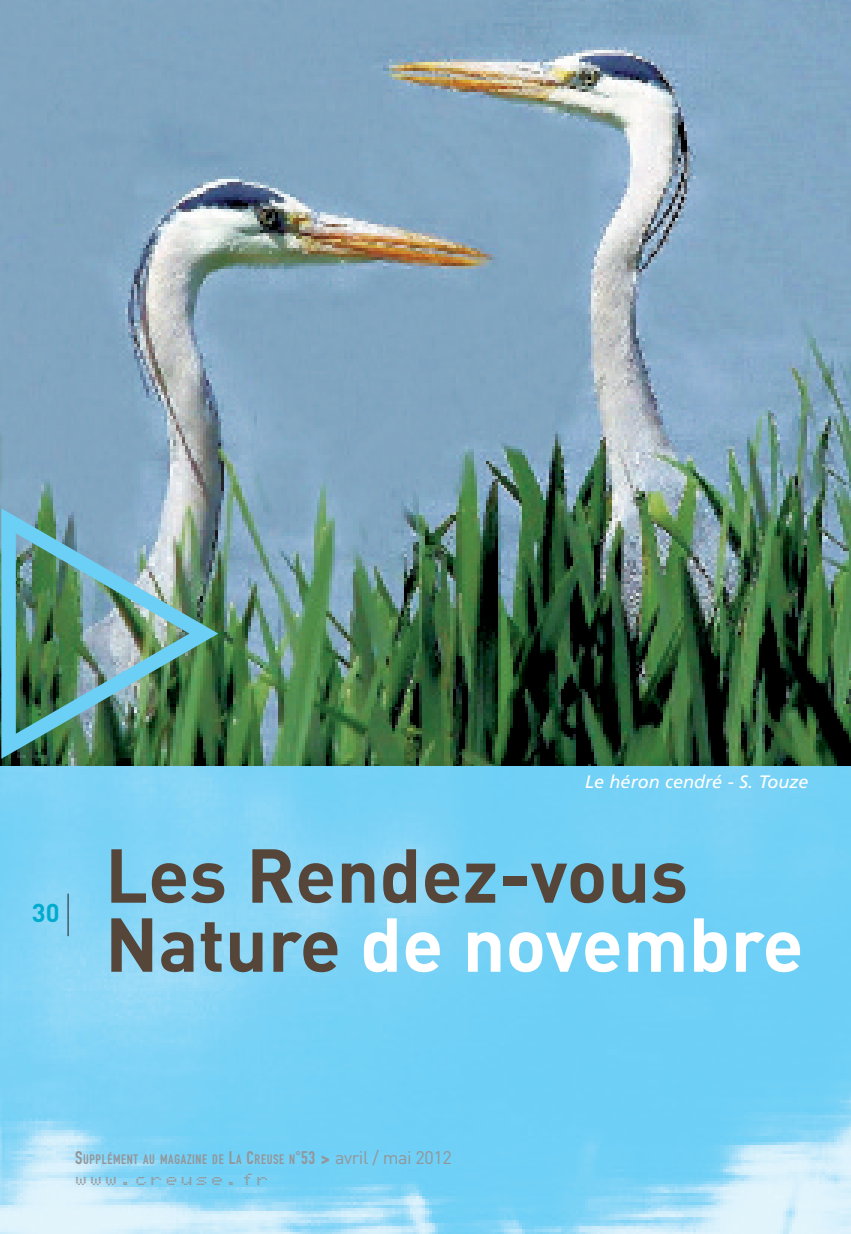
<style>
.page{position:relative;width:851px;height:1234px;background:#fff}
.page>*{position:absolute;margin:0;border:0;box-sizing:border-box;transform-origin:0 0}
.t1{font:700 75px/69px "DIN";color:#564539}
.t2{font:700 25.5px "DIN";color:#00abcd}
.t3{font:italic 18px "Frutiger LT";color:#fff}
.t4{font:18px "Bubbledot ICG Fine Pos";letter-spacing:.165em;color:#939598;scale:1.17 1}
.t5{font:13.5px "DIN Engschrift";letter-spacing:.05em;color:#939598}
.s1{color:#fff}
.s2{font-size:18px}
.s3{font-family:"DIN";font-weight:700;font-size:18px}
.s4{font-family:"DIN";font-size:18px}
</style>
<div class="page">
<hr style="left:850px;top:0;width:1px;height:1233px;background:#e2f4fc">
<img style="left:850px;top:0;width:1px;height:298px">
<img style="left:0;top:765px;width:850px;height:468px">
<img style="left:0;top:0;width:850px;height:765px">
<hr style="left:68px;top:893px;width:1px;height:42px;background:#231f20">
<img style="left:1px;top:508px;width:217px;height:250px">
<h2 class="t2" style="left:32px;top:897px;width:29px">30</h2>
<h3 class="t3" style="left:585px;top:774px;width:225px">Le héron cendré - S. Touze</h3>
<h1 class="t1" style="left:105px;top:838px;width:699px">Les Rendez-vous<br>Nature <span class="s1">de novembre</span></h1>
<p class="t5" style="left:75px;top:1154px;width:378px"><span class="s2">S</span>UPPLÉMENT AU MAGAZINE DE <span class="s2">L</span>A <span class="s2">C</span>REUSE N<span class="s2">°53</span> <span class="s3">&gt;</span> <span class="s4">avril / mai 2012</span></p>
<h3 class="t4" style="left:75px;top:1167px;width:166px">www.creuse.fr</h3>
</div>
